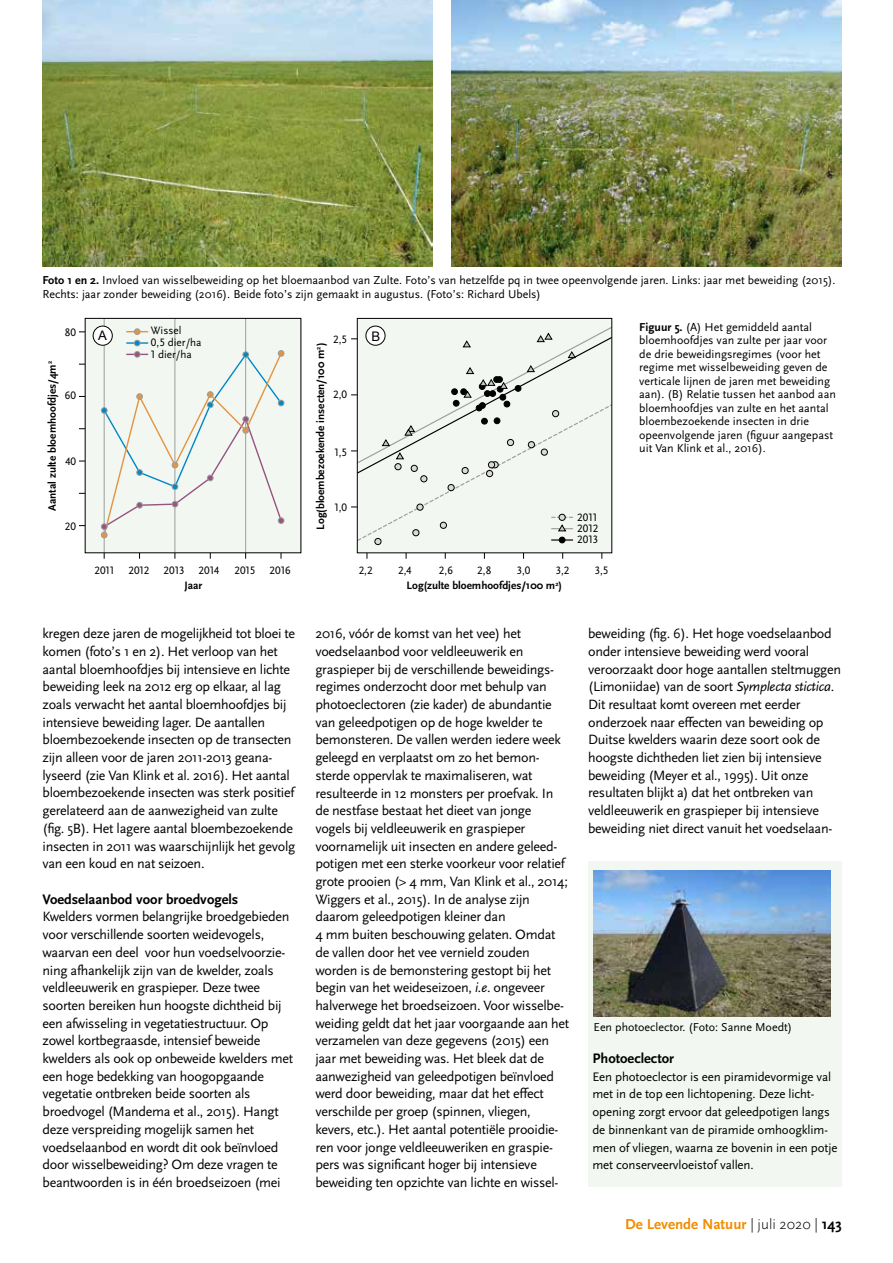
<style>
.page{position:relative;width:893px;height:1263px;background:#fff}
.page>*{position:absolute;margin:0;border:0;box-sizing:border-box;transform-origin:0 0}
.t1{font:700 15px "Scala Sans Pro";color:#f28c00}
.t2{font:700 14.4px "Scala Sans Pro";color:#000}
.t3{font:14.1px/17.7px "Scala Sans Pro";letter-spacing:-.02em;color:#000}
.t4{font:13.2px "Arial";color:#000}
.t5{font:12.9px/17.7px "Scala Sans Pro";letter-spacing:-.01em;color:#000}
.t6{font:12px/13.5px "Scala Sans Pro";color:#000}
.t7{font:11.25px/12px "Scala Sans Pro";color:#000}
.t8{font:700 11.25px "Scala Sans Pro";color:#000}
.s1{font-weight:700}
.s2{font-style:italic}
.s3{font-weight:300;color:#000}
.s4{color:#000}
</style>
<div class="page">
<div style="left:357px;top:319px;width:255px;height:234px;background:#f2f7f1"></div>
<div style="left:85px;top:318px;width:216px;height:235px;background:#f2f7f1"></div>
<hr style="left:104px;top:318px;width:1px;height:235px;background:#9d9d9c">
<hr style="left:175px;top:318px;width:1px;height:235px;background:#9d9d9c">
<hr style="left:245px;top:318px;width:1px;height:235px;background:#9d9d9c">
<div style="left:93px;top:326px;width:19px;height:19px;background:#fff;border-radius:50%"></div>
<div style="left:93px;top:326px;width:20px;height:20px;border:1px solid #000;border-radius:50%"></div>
<svg style="left:126px;top:329px;width:22px;height:5px"></svg>
<div style="left:134px;top:328px;width:6px;height:7px;border:1px solid #9d9d9c;border-radius:50%"></div>
<div style="left:375px;top:538px;width:6px;height:7px;background:#3e3f3e;border-radius:50%"></div>
<div style="left:374px;top:538px;width:7px;height:7px;border:1px solid #000;border-radius:50%"></div>
<svg style="left:351px;top:326px;width:262px;height:217px"></svg>
<svg style="left:101px;top:340px;width:183px;height:198px"></svg>
<img style="left:43px;top:0;width:389px;height:266px">
<img style="left:452px;top:0;width:390px;height:266px">
<div style="left:588px;top:861px;width:254px;height:326px;background:#f2f7f1"></div>
<img style="left:594px;top:870px;width:237px;height:146px">
<p class="t6" style="left:43px;top:274px;width:794px"><span class="s1">Foto 1 en 2.</span> Invloed van wisselbeweiding op het bloemaanbod van Zulte. Foto’s van hetzelfde pq in twee opeenvolgende jaren. Links: jaar met beweiding (2015).<br>Rechts: jaar zonder beweiding (2016). Beide foto’s zijn gemaakt in augustus. (Foto’s: Richard Ubels)</p>
<p class="t6" style="left:639px;top:320px;width:198px"><span class="s1">Figuur 5.</span> (A) Het gemiddeld aantal bloemhoofdjes van zulte per jaar voor de drie beweidingsregimes (voor het regime met wisselbeweiding geven de verticale lijnen de jaren met beweiding aan). (B) Relatie tussen het aanbod aan bloemhoofdjes van zulte en het aantal bloembezoekende insecten in drie opeenvolgende jaren (figuur aangepast uit Van Klink et al., 2016).</p>
<p class="t7" style="left:151px;top:324px;width:52px">Wissel<br>0,5 dier/ha<br>1 dier/ha</p>
<p class="t7" style="left:65px;top:326px;width:13px">80</p>
<p class="t4" style="left:98px;top:327px;width:10px">A</p>
<p class="t4" style="left:371px;top:327px;width:10px">B</p>
<p class="t7" style="left:333px;top:333px;width:16px">2,5</p>
<p class="t8" style="left:314px;top:530px;width:188px;rotate:-90deg">Log(bloembezoekende insecten/100 m<sup>2</sup>)</p>
<p class="t8" style="left:45px;top:511px;width:151px;rotate:-90deg">Aantal zulte bloemhoofdjes/4m<sup>2</sup></p>
<p class="t7" style="left:333px;top:389px;width:16px">2,0</p>
<p class="t7" style="left:65px;top:389px;width:13px">60</p>
<p class="t7" style="left:334px;top:446px;width:14px">1,5</p>
<p class="t7" style="left:65px;top:456px;width:12px">40</p>
<p class="t7" style="left:334px;top:502px;width:14px">1,0</p>
<p class="t7" style="left:577px;top:511px;width:23px;line-height:11.2px;text-align:justify">2011<br>2012<br>2013</p>
<p class="t7" style="left:65px;top:520px;width:13px">20</p>
<p class="t7" style="left:94px;top:564px;width:21px">2011</p>
<p class="t7" style="left:128px;top:564px;width:23px">2012</p>
<p class="t7" style="left:164px;top:564px;width:22px">2013</p>
<p class="t7" style="left:199px;top:564px;width:22px">2014</p>
<p class="t7" style="left:234px;top:564px;width:23px">2015</p>
<p class="t7" style="left:270px;top:564px;width:23px">2016</p>
<p class="t7" style="left:359px;top:564px;width:16px">2,2</p>
<p class="t7" style="left:398px;top:564px;width:15px">2,4</p>
<p class="t7" style="left:439px;top:564px;width:16px">2,6</p>
<p class="t7" style="left:477px;top:564px;width:16px">2,8</p>
<p class="t7" style="left:517px;top:564px;width:15px">3,0</p>
<p class="t7" style="left:556px;top:564px;width:15px">3,2</p>
<p class="t7" style="left:595px;top:564px;width:15px">3,5</p>
<p class="t8" style="left:185px;top:579px;width:19px">Jaar</p>
<p class="t8" style="left:407px;top:579px;width:157px">Log(zulte bloemhoofdjes/100 m<sup>2</sup>)</p>
<p class="t3" style="left:43px;top:625px;width:254px">kregen deze jaren de mogelijkheid tot bloei te komen (foto’s 1 en 2). Het verloop van het aantal bloemhoofdjes bij intensieve en lichte beweiding leek na 2012 erg op elkaar, al lag zoals verwacht het aantal bloemhoofdjes bij intensieve beweiding lager. De aantallen bloembezoekende insecten op de transecten zijn alleen voor de jaren 2011-2013 geana&shy;lyseerd (zie Van Klink et al. 2016). Het aantal bloembezoekende insecten was sterk positief gerelateerd aan de aanwezigheid van zulte (fig. 5B). Het lagere aantal bloembezoekende insecten in 2011 was waarschijnlijk het gevolg van een koud en nat seizoen.</p>
<p class="t2" style="left:43px;top:890px;width:197px">Voedselaanbod voor broedvogels</p>
<p class="t3" style="left:43px;top:908px;width:252px">Kwelders vormen belangrijke broedgebieden voor verschillende soorten weidevogels, waarvan een deel voor hun voedselvoorzie&shy;ning afhankelijk zijn van de kwelder, zoals veldleeuwerik en graspieper. Deze twee soorten bereiken hun hoogste dichtheid bij een afwisseling in vegetatiestructuur. Op zowel kortbegraasde, intensief beweide kwelders als ook op onbeweide kwelders met een hoge bedekking van hoogopgaande vegetatie ontbreken beide soorten als broedvogel (Mandema et al., 2015). Hangt deze verspreiding mogelijk samen het voedselaanbod en wordt dit ook beïnvloed door wisselbeweiding? Om deze vragen te beantwoorden is in één broedseizoen (mei</p>
<p class="t3" style="left:315px;top:625px;width:255px">2016, vóór de komst van het vee) het voedselaanbod voor veldleeuwerik en graspieper bij de verschillende beweidings&shy;regimes onderzocht door met behulp van photoeclectoren (zie kader) de abundantie van geleedpotigen op de hoge kwelder te bemonsteren. De vallen werden iedere week geleegd en verplaatst om zo het bemon&shy;sterde oppervlak te maximaliseren, wat resulteerde in 12 monsters per proefvak. In de nestfase bestaat het dieet van jonge vogels bij veldleeuwerik en graspieper voornamelijk uit insecten en andere geleed&shy;potigen met een sterke voorkeur voor relatief grote prooien (&gt; 4 mm, Van Klink et al., 2014; Wiggers et al., 2015). In de analyse zijn daarom geleedpotigen kleiner dan<br>4 mm buiten beschouwing gelaten. Omdat de vallen door het vee vernield zouden worden is de bemonstering gestopt bij het begin van het weideseizoen, <span class="s2">i.e</span>. ongeveer halverwege het broedseizoen. Voor wisselbe&shy;weiding geldt dat het jaar voorgaande aan het verzamelen van deze gegevens (2015) een jaar met beweiding was. Het bleek dat de aanwezigheid van geleedpotigen beïnvloed werd door beweiding, maar dat het effect verschilde per groep (spinnen, vliegen, kevers, etc.). Het aantal potentiële prooidie&shy;ren voor jonge veldleeuweriken en graspie&shy;pers was significant hoger bij intensieve beweiding ten opzichte van lichte en wissel-</p>
<p class="t3" style="left:588px;top:625px;width:254px">beweiding (fig. 6). Het hoge voedselaanbod onder intensieve beweiding werd vooral veroorzaakt door hoge aantallen steltmuggen (Limoniidae) van de soort <span class="s2">Symplecta stictica</span>.<br>Dit resultaat komt overeen met eerder onderzoek naar effecten van beweiding op Duitse kwelders waarin deze soort ook de hoogste dichtheden liet zien bij intensieve beweiding (Meyer et al., 1995). Uit onze resultaten blijkt a) dat het ontbreken van veldleeuwerik en graspieper bij intensieve beweiding niet direct vanuit het voedselaan-</p>
<p class="t6" style="left:594px;top:1021px;width:200px">Een photoeclector. (Foto: Sanne Moedt)</p>
<p class="t2" style="left:592px;top:1050px;width:83px">Photoeclector</p>
<p class="t5" style="left:592px;top:1068px;width:247px">Een photoeclector is een piramidevormige val met in de top een lichtopening. Deze licht&shy;opening zorgt ervoor dat geleedpotigen langs de binnenkant van de piramide omhoogklim&shy;men of vliegen, waarna ze bovenin in een potje met conserveervloeistof vallen.</p>
<p class="t1" style="left:625px;top:1215px;width:218px">De Levende Natuur <span class="s3">| juli 2020 |</span> <span class="s4">143</span></p>
</div>
